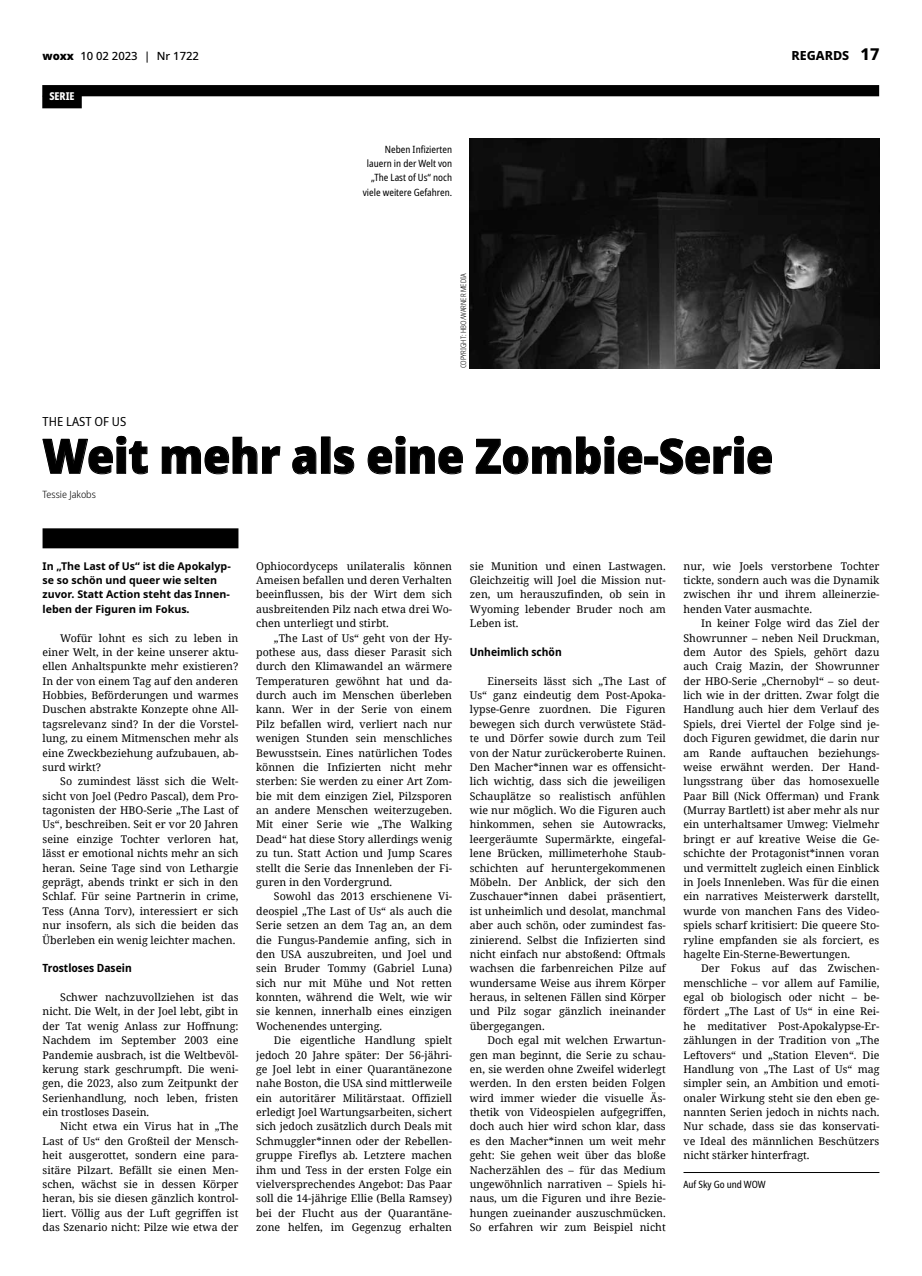
<style>
.page{position:relative;width:922px;height:1276px;background:#fff}
.page>*{position:absolute;margin:0;border:0;box-sizing:border-box;transform-origin:0 0}
.t1{font:900 semi-condensed 47.5px "Noto Sans";color:#000}
.t2{font:semi-condensed 12.5px "Noto Sans";color:#000}
.t3{font:800 12.5px "Noto Sans";color:#000}
.t4{font:700 semi-condensed 11.25px "Noto Sans";color:#000}
.t5{font:500 11.25px "Noto Sans";color:#000}
.t6{font:800 condensed 10.75px "Noto Sans";color:#fff}
.t7{font:10.62px/14.4px "Noto Serif";color:#000;text-align:justify}
.t8{font:700 10.62px/14.4px "Noto Sans";color:#000}
.t9{font:condensed 10px/14.4px "Noto Sans";color:#000;text-align:right}
.t10{font:300 semi-condensed 10px "Noto Sans";color:#000}
.t11{font:300 condensed 7.5px "Noto Sans";color:#000}
.s1{font-weight:900}
.s2{font-size:16.25px}
</style>
<div class="page">
<div style="left:42px;top:85px;width:836px;height:11px;background:#000"></div>
<svg style="left:42px;top:436px;width:106px;height:38px"></svg>
<svg style="left:162px;top:436px;width:118px;height:38px"></svg>
<svg style="left:292px;top:446px;width:24px;height:28px"></svg>
<div style="left:321px;top:437px;width:9px;height:36px;border:1px solid #000"></div>
<svg style="left:334px;top:446px;width:20px;height:28px"></svg>
<svg style="left:367px;top:436px;width:96px;height:38px"></svg>
<svg style="left:475px;top:436px;width:167px;height:38px"></svg>
<svg style="left:660px;top:436px;width:111px;height:38px"></svg>
<div style="left:43px;top:528px;width:195px;height:20px;background:#000"></div>
<hr style="left:683px;top:1172px;width:196px;height:1px;background:#000">
<img style="left:469px;top:138px;width:409px;height:230px">
<div style="left:42px;top:96px;width:40px;height:12px;background:#000"></div>
<p class="t5" style="left:43px;top:48px;width:158px"><span class="s1">woxx</span> 10 02 2023 | Nr 1722</p>
<p class="t3" style="left:791px;top:47px;width:89px">REGARDS <span class="s2">17</span></p>
<p class="t6" style="left:49px;top:89px;width:27px">SERIE</p>
<p class="t9" style="left:363px;top:142px;width:91px">Neben Infizierten lauern in der Welt von „The Last of Us“ noch viele weitere Gefahren.</p>
<p class="t11" style="left:458px;top:368px;width:96px;rotate:-90deg">Copyright: H BO/Warner Media</p>
<p class="t2" style="left:43px;top:412px;width:85px">THE LAST OF US</p>
<h1 class="t1" style="left:43px;top:420px;width:732px">Weit mehr als eine Zombie-Serie</h1>
<p class="t10" style="left:43px;top:487px;width:55px">Tessie Jakobs</p>
<p class="t8" style="left:43px;top:559px;width:190px">In „The Last of Us“ ist die Apokalyp&shy;se so schön und queer wie selten zuvor. Statt Action steht das Innen&shy;leben der Figuren im Fokus.</p>
<p class="t7" style="left:43px;top:630px;width:197px;text-indent:18px">Wofür lohnt es sich zu leben in einer Welt, in der keine unserer aktu&shy;ellen Anhaltspunkte mehr existieren?<br>In der von einem Tag auf den anderen Hobbies, Beförderungen und warmes Duschen abstrakte Konzepte ohne All&shy;tagsrelevanz sind? In der die Vorstel&shy;lung, zu einem Mitmenschen mehr als eine Zweckbeziehung aufzubauen, ab&shy;surd wirkt?</p>
<p class="t7" style="left:43px;top:774px;width:197px;text-indent:18px">So zumindest lässt sich die Welt&shy;sicht von Joel (Pedro Pascal), dem Pro&shy;tagonisten der HBO-Serie „The Last of Us“, beschreiben. Seit er vor 20 Jahren seine einzige Tochter verloren hat, lässt er emotional nichts mehr an sich heran. Seine Tage sind von Lethargie geprägt, abends trinkt er sich in den Schlaf. Für seine Partnerin in crime, Tess (Anna Torv), interessiert er sich nur insofern, als sich die beiden das Überleben ein wenig leichter machen.</p>
<p class="t4" style="left:43px;top:960px;width:91px">Trostloses Dasein</p>
<p class="t7" style="left:43px;top:989px;width:197px;text-indent:18px">Schwer nachzuvollziehen ist das nicht. Die Welt, in der Joel lebt, gibt in der Tat wenig Anlass zur Hoffnung:<br>Nachdem im September 2003 eine Pandemie ausbrach, ist die Weltbevöl&shy;kerung stark geschrumpft. Die weni&shy;gen, die 2023, also zum Zeitpunkt der Serienhandlung, noch leben, fristen ein trostloses Dasein.</p>
<p class="t7" style="left:43px;top:1119px;width:197px;text-indent:18px">Nicht etwa ein Virus hat in „The Last of Us“ den Großteil der Mensch&shy;heit ausgerottet, sondern eine para&shy;sitäre Pilzart. Befällt sie einen Men&shy;schen, wächst sie in dessen Körper heran, bis sie diesen gänzlich kontrol&shy;liert. Völlig aus der Luft gegriffen ist das Szenario nicht: Pilze wie etwa der</p>
<p class="t7" style="left:256px;top:558px;width:197px">Ophiocordyceps unilateralis können Ameisen befallen und deren Verhalten beeinflussen, bis der Wirt dem sich ausbreitenden Pilz nach etwa drei Wo&shy;chen unterliegt und stirbt.</p>
<p class="t7" style="left:256px;top:630px;width:197px;text-indent:18px">„The Last of Us“ geht von der Hy&shy;pothese aus, dass dieser Parasit sich durch den Klimawandel an wärmere Temperaturen gewöhnt hat und da&shy;durch auch im Menschen überleben kann. Wer in der Serie von einem Pilz befallen wird, verliert nach nur wenigen Stunden sein menschliches Bewusstsein. Eines natürlichen Todes können die Infizierten nicht mehr sterben: Sie werden zu einer Art Zom&shy;bie mit dem einzigen Ziel, Pilzsporen an andere Menschen weiterzugeben.<br>Mit einer Serie wie „The Walking Dead“ hat diese Story allerdings wenig zu tun. Statt Action und Jump Scares stellt die Serie das Innenleben der Fi&shy;guren in den Vordergrund.</p>
<p class="t7" style="left:256px;top:889px;width:197px;text-indent:18px">Sowohl das 2013 erschienene Vi&shy;deospiel „The Last of Us“ als auch die Serie setzen an dem Tag an, an dem die Fungus-Pandemie anfing, sich in den USA auszubreiten, und Joel und sein Bruder Tommy (Gabriel Luna) sich nur mit Mühe und Not retten konnten, während die Welt, wie wir sie kennen, innerhalb eines einzigen Wochenendes unterging.</p>
<p class="t7" style="left:256px;top:1032px;width:197px;text-indent:18px">Die eigentliche Handlung spielt jedoch 20 Jahre später: Der 56-jähri&shy;ge Joel lebt in einer Quarantänezone nahe Boston, die USA sind mittlerweile ein autoritärer Militärstaat. Offiziell erledigt Joel Wartungsarbeiten, sichert sich jedoch zusätzlich durch Deals mit Schmuggler*innen oder der Rebellen&shy;gruppe Fireflys ab. Letztere machen ihm und Tess in der ersten Folge ein vielversprechendes Angebot: Das Paar soll die 14-jährige Ellie (Bella Ramsey) bei der Flucht aus der Quarantäne&shy;zone helfen, im Gegenzug erhalten</p>
<p class="t7" style="left:470px;top:558px;width:197px">sie Munition und einen Lastwagen.<br>Gleichzeitig will Joel die Mission nut&shy;zen, um herauszufinden, ob sein in Wyoming lebender Bruder noch am Leben ist.</p>
<p class="t4" style="left:469px;top:644px;width:93px">Unheimlich schön</p>
<p class="t7" style="left:469px;top:673px;width:197px;text-indent:18px">Einerseits lässt sich „The Last of Us“ ganz eindeutig dem Post-Apoka&shy;lypse-Genre zuordnen. Die Figuren bewegen sich durch verwüstete Städ&shy;te und Dörfer sowie durch zum Teil von der Natur zurückeroberte Ruinen.<br>Den Macher*innen war es offensicht&shy;lich wichtig, dass sich die jeweiligen Schauplätze so realistisch anfühlen wie nur möglich. Wo die Figuren auch hinkommen, sehen sie Autowracks, leergeräumte Supermärkte, eingefal&shy;lene Brücken, millimeterhohe Staub&shy;schichten auf heruntergekommenen Möbeln. Der Anblick, der sich den Zuschauer*innen dabei präsentiert, ist unheimlich und desolat, manchmal aber auch schön, oder zumindest fas&shy;zinierend. Selbst die Infizierten sind nicht einfach nur abstoßend: Oftmals wachsen die farbenreichen Pilze auf wundersame Weise aus ihrem Körper heraus, in seltenen Fällen sind Körper und Pilz sogar gänzlich ineinander übergegangen.</p>
<p class="t7" style="left:469px;top:1032px;width:197px;text-indent:18px">Doch egal mit welchen Erwartun&shy;gen man beginnt, die Serie zu schau&shy;en, sie werden ohne Zweifel widerlegt werden. In den ersten beiden Folgen wird immer wieder die visuelle Äs&shy;thetik von Videospielen aufgegriffen, doch auch hier wird schon klar, dass es den Macher*innen um weit mehr geht: Sie gehen weit über das bloße Nacherzählen des – für das Medium ungewöhnlich narrativen – Spiels hi&shy;naus, um die Figuren und ihre Bezie&shy;hungen zueinander auszuschmücken.<br>So erfahren wir zum Beispiel nicht</p>
<p class="t7" style="left:683px;top:558px;width:197px">nur, wie Joels verstorbene Tochter tickte, sondern auch was die Dynamik zwischen ihr und ihrem alleinerzie&shy;henden Vater ausmachte.</p>
<p class="t7" style="left:683px;top:616px;width:197px;text-indent:18px">In keiner Folge wird das Ziel der Showrunner – neben Neil Druckman, dem Autor des Spiels, gehört dazu auch Craig Mazin, der Showrunner der HBO-Serie „Chernobyl“ – so deut&shy;lich wie in der dritten. Zwar folgt die Handlung auch hier dem Verlauf des Spiels, drei Viertel der Folge sind je&shy;doch Figuren gewidmet, die darin nur am Rande auftauchen beziehungs&shy;weise erwähnt werden. Der Hand&shy;lungsstrang über das homosexuelle Paar Bill (Nick Offerman) und Frank (Murray Bartlett) ist aber mehr als nur ein unterhaltsamer Umweg: Vielmehr bringt er auf kreative Weise die Ge&shy;schichte der Protagonist*innen voran und vermittelt zugleich einen Einblick in Joels Innenleben. Was für die einen ein narratives Meisterwerk darstellt, wurde von manchen Fans des Video&shy;spiels scharf kritisiert: Die queere Sto&shy;ryline empfanden sie als forciert, es hagelte Ein-Sterne-Bewertungen.</p>
<p class="t7" style="left:683px;top:961px;width:197px;text-indent:18px">Der Fokus auf das Zwischen&shy;menschliche – vor allem auf Familie, egal ob biologisch oder nicht – be&shy;fördert „The Last of Us“ in eine Rei&shy;he meditativer Post-Apokalypse-Er&shy;zählungen in der Tradition von „The Leftovers“ und „Station Eleven“. Die Handlung von „The Last of Us“ mag simpler sein, an Ambition und emoti&shy;onaler Wirkung steht sie den eben ge&shy;nannten Serien jedoch in nichts nach.<br>Nur schade, dass sie das konservati&shy;ve Ideal des männlichen Beschützers nicht stärker hinterfragt.</p>
<p class="t9" style="left:683px;top:1177px;width:84px">Auf Sky Go und WOW</p>
</div>
